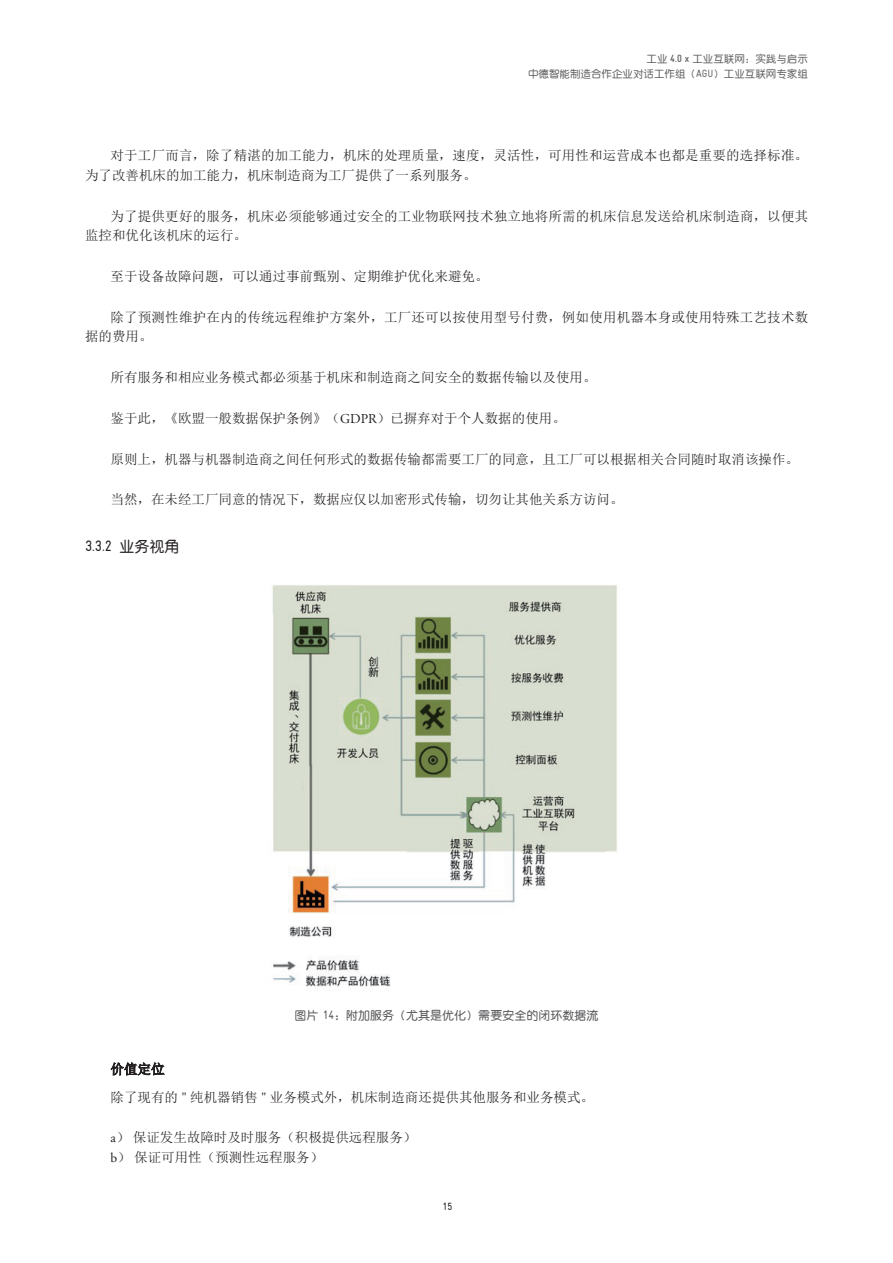
<style>
.page{position:relative;width:893px;height:1263px;background:#fff}
.page>*{position:absolute;margin:0;border:0;box-sizing:border-box;transform-origin:0 0}
.t1{font:condensed 15px "Gravur";color:#231f20}
.t2{font:13.5px/19.5px "N Sim Sun";color:#231f20}
.t3{font:12px "H Ye 3 gj";color:#57585a}
.t4{font:10.5px/15px "H Ye 3 gj";color:#636366;text-align:right}
.t5{font:condensed 10.5px "Gravur";color:#231f20}
.s1{font-family:"Gravur";font-weight:700;font-stretch:condensed}
.s2{font-family:"Gravur";font-stretch:condensed}
.s3{font-family:"Adobe Garamond Pro"}
.s4{font-family:"H Ye 3 gj";font-stretch:normal}
</style>
<div class="page">
<img style="left:272px;top:584px;width:345px;height:403px">
<svg style="left:111px;top:1062px;width:54px;height:14px"></svg>
<p class="t4" style="left:528px;top:51px;width:281px">工业 <span class="s1">4.0 x</span> 工业互联网：实践与启示<br>中德智能制造合作企业对话工作组（<span class="s2">AGU</span>）工业互联网专家组</p>
<p class="t2" style="left:85px;top:146px;width:724px;text-indent:26px">对于工厂而言，除了精湛的加工能力，机床的处理质量，速度，灵活性，可用性和运营成本也都是重要的选择标准。为了改善机床的加工能力，机床制造商为工厂提供了一系列服务。</p>
<p class="t2" style="left:85px;top:206px;width:725px;text-indent:26px">为了提供更好的服务，机床必须能够通过安全的工业物联网技术独立地将所需的机床信息发送给机床制造商，以便其监控和优化该机床的运行。</p>
<p class="t2" style="left:111px;top:266px;width:380px">至于设备故障问题，可以通过事前甄别、定期维护优化来避免。</p>
<p class="t2" style="left:85px;top:307px;width:725px;text-indent:26px">除了预测性维护在内的传统远程维护方案外，工厂还可以按使用型号付费，例如使用机器本身或使用特殊工艺技术数据的费用。</p>
<p class="t2" style="left:111px;top:367px;width:488px">所有服务和相应业务模式都必须基于机床和制造商之间安全的数据传输以及使用。</p>
<p class="t2" style="left:111px;top:408px;width:457px">鉴于此，《欧盟一般数据保护条例》（<span class="s3">GDPR</span>）已摒弃对于个人数据的使用。</p>
<p class="t2" style="left:111px;top:449px;width:690px">原则上，机器与机器制造商之间任何形式的数据传输都需要工厂的同意，且工厂可以根据相关合同随时取消该操作。</p>
<p class="t2" style="left:111px;top:490px;width:515px">当然，在未经工厂同意的情况下，数据应仅以加密形式传输，切勿让其他关系方访问。</p>
<p class="t1" style="left:85px;top:538px;width:96px">3.3.2 <span class="s4">业务视角</span></p>
<p class="t3" style="left:295px;top:1009px;width:305px">图片 <span class="s2">14</span>：附加服务（尤其是优化）需要安全的闭环数据流</p>
<p class="t2" style="left:111px;top:1055px;width:485px;line-height:27.9px">价值定位<br>除了现有的 <span class="s3">"</span> 纯机器销售 <span class="s3">"</span> 业务模式外，机床制造商还提供其他服务和业务模式。</p>
<p class="t2" style="left:111px;top:1128px;width:307px"><span class="s3">a</span>）保证发生故障时及时服务（积极提供远程服务）<span class="s3">b</span>）保证可用性（预测性远程服务）</p>
<p class="t5" style="left:442px;top:1201px;width:12px">15</p>
</div>
